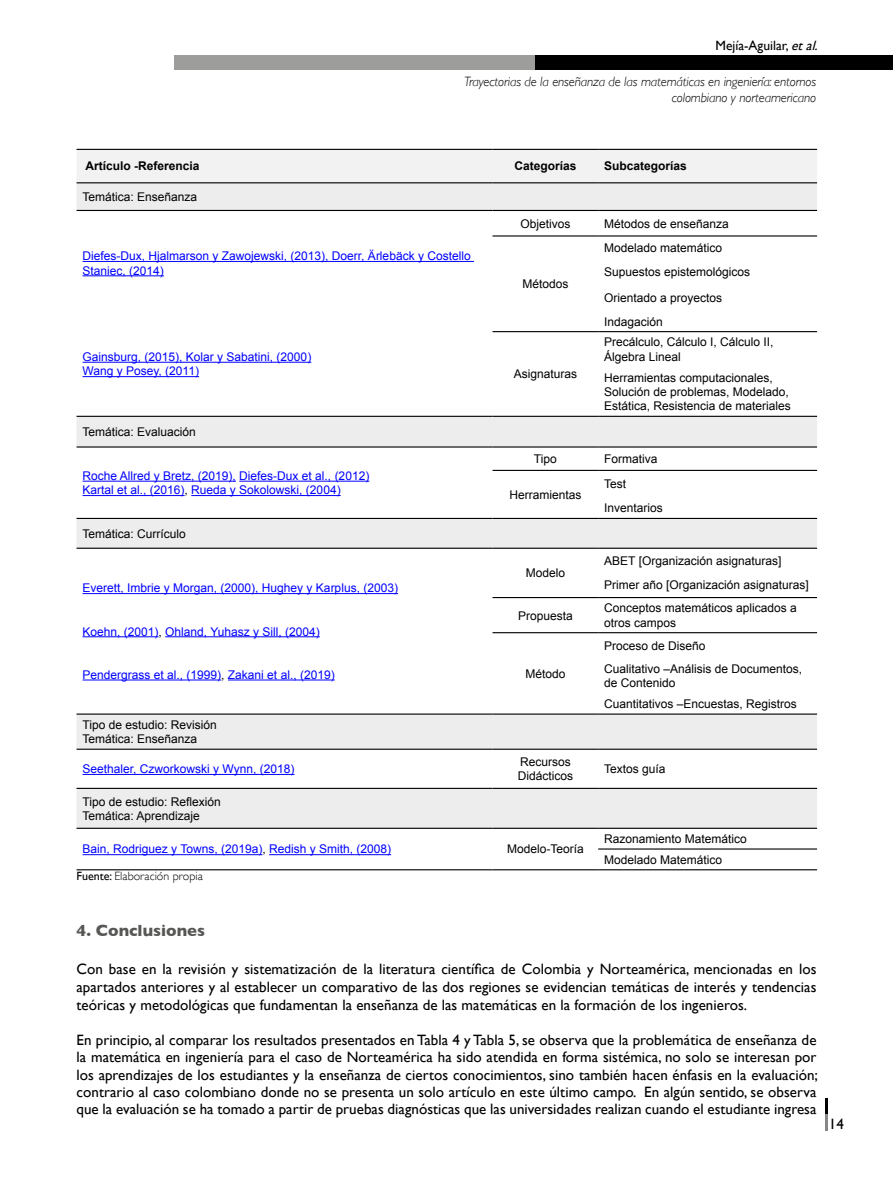
<style>
.page{position:relative;width:893px;height:1188px;background:#fff}
.page>*{position:absolute;margin:0;border:0;box-sizing:border-box;transform-origin:0 0}
.t1{font:700 16.5px "Gill Sans";color:#575756}
.t2{font:15px/17.2px "Gill Sans";letter-spacing:.005em;color:#000;text-align:justify}
.t3{font:italic 300 13.5px/16.2px "Gill Sans";letter-spacing:-.01em;color:#000;text-align:right}
.t4{font:13.5px "Gill Sans";color:#000}
.t5{font:12px/14.4px "Arial";color:#000}
.t6{font:12px/14.4px "Arial";color:#00f}
.t7{font:700 12px "Arial";color:#000}
.t8{font:300 12px "Gill Sans";color:#000}
.s1{font-style:italic}
.s2{color:#000}
.s3{font-weight:400}
</style>
<div class="page">
<div style="left:174px;top:55px;width:361px;height:15px;background:#9d9d9c"></div>
<div style="left:535px;top:55px;width:358px;height:15px;background:#000"></div>
<svg style="left:825px;top:1099px;width:2px;height:31px"></svg>
<div style="left:77px;top:150px;width:740px;height:32px;background:#f2f2f2"></div>
<svg style="left:77px;top:183px;width:740px;height:645px"></svg>
<hr style="left:77px;top:149px;width:415px;height:1px;background:#000">
<hr style="left:492px;top:149px;width:106px;height:1px;background:#000">
<hr style="left:598px;top:149px;width:219px;height:1px;background:#000">
<hr style="left:77px;top:182px;width:415px;height:1px;background:#000">
<hr style="left:492px;top:182px;width:106px;height:1px;background:#000">
<hr style="left:598px;top:182px;width:219px;height:1px;background:#000">
<hr style="left:77px;top:210px;width:415px;height:1px;background:#000">
<hr style="left:492px;top:210px;width:106px;height:1px;background:#000">
<hr style="left:598px;top:210px;width:219px;height:1px;background:#000">
<hr style="left:77px;top:416px;width:415px;height:1px;background:#000">
<hr style="left:492px;top:416px;width:106px;height:1px;background:#000">
<hr style="left:598px;top:416px;width:219px;height:1px;background:#000">
<hr style="left:77px;top:548px;width:415px;height:1px;background:#000">
<hr style="left:492px;top:548px;width:106px;height:1px;background:#000">
<hr style="left:598px;top:548px;width:219px;height:1px;background:#000">
<hr style="left:77px;top:714px;width:415px;height:1px;background:#000">
<hr style="left:492px;top:714px;width:106px;height:1px;background:#000">
<hr style="left:598px;top:714px;width:219px;height:1px;background:#000">
<hr style="left:77px;top:749px;width:415px;height:1px;background:#000">
<hr style="left:492px;top:749px;width:106px;height:1px;background:#000">
<hr style="left:598px;top:749px;width:219px;height:1px;background:#000">
<hr style="left:77px;top:788px;width:415px;height:1px;background:#000">
<hr style="left:492px;top:788px;width:106px;height:1px;background:#000">
<hr style="left:598px;top:788px;width:219px;height:1px;background:#000">
<hr style="left:77px;top:828px;width:415px;height:1px;background:#000">
<hr style="left:492px;top:828px;width:106px;height:1px;background:#000">
<hr style="left:77px;top:869px;width:415px;height:1px;background:#000">
<hr style="left:492px;top:869px;width:106px;height:1px;background:#000">
<hr style="left:598px;top:828px;width:219px;height:1px;background:#000">
<hr style="left:598px;top:848px;width:219px;height:2px;background:#000">
<hr style="left:598px;top:869px;width:219px;height:1px;background:#000">
<hr style="left:492px;top:235px;width:106px;height:2px;background:#000">
<hr style="left:598px;top:235px;width:219px;height:2px;background:#000">
<hr style="left:492px;top:331px;width:106px;height:1px;background:#000">
<hr style="left:598px;top:331px;width:219px;height:1px;background:#000">
<hr style="left:77px;top:446px;width:415px;height:2px;background:#000">
<hr style="left:492px;top:446px;width:106px;height:2px;background:#000">
<hr style="left:598px;top:446px;width:219px;height:2px;background:#000">
<hr style="left:77px;top:518px;width:415px;height:1px;background:#000">
<hr style="left:492px;top:518px;width:106px;height:1px;background:#000">
<hr style="left:598px;top:518px;width:219px;height:1px;background:#000">
<hr style="left:492px;top:470px;width:106px;height:1px;background:#000">
<hr style="left:598px;top:470px;width:219px;height:1px;background:#000">
<hr style="left:492px;top:597px;width:106px;height:1px;background:#000">
<hr style="left:598px;top:597px;width:219px;height:1px;background:#000">
<hr style="left:492px;top:632px;width:106px;height:1px;background:#000">
<hr style="left:598px;top:632px;width:219px;height:1px;background:#000">
<hr style="left:83px;top:261px;width:391px;height:1px;background:#00f">
<hr style="left:83px;top:275px;width:81px;height:1px;background:#00f">
<hr style="left:83px;top:362px;width:228px;height:1px;background:#00f">
<hr style="left:83px;top:376px;width:116px;height:1px;background:#00f">
<hr style="left:83px;top:481px;width:153px;height:1px;background:#00f">
<hr style="left:239px;top:481px;width:130px;height:1px;background:#00f">
<hr style="left:83px;top:495px;width:102px;height:1px;background:#00f">
<hr style="left:191px;top:495px;width:150px;height:1px;background:#00f">
<hr style="left:83px;top:593px;width:315px;height:1px;background:#00f">
<hr style="left:83px;top:636px;width:76px;height:1px;background:#00f">
<hr style="left:165px;top:636px;width:155px;height:1px;background:#00f">
<hr style="left:83px;top:680px;width:138px;height:1px;background:#00f">
<hr style="left:228px;top:680px;width:107px;height:1px;background:#00f">
<hr style="left:83px;top:774px;width:212px;height:1px;background:#00f">
<hr style="left:83px;top:854px;width:179px;height:1px;background:#00f">
<hr style="left:269px;top:854px;width:122px;height:1px;background:#00f">
<p class="t4" style="left:716px;top:38px;width:108px">Mejía-Aguilar, <span class="s1">etal.</span></p>
<p class="t3" style="left:464px;top:73px;width:354px">Trayectorias de la enseñanza de las matemáticas en ingeniería: entornos colombiano y norteamericano</p>
<p class="t7" style="left:85px;top:158px;width:116px">Artículo -Referencia</p>
<p class="t7" style="left:514px;top:158px;width:64px">Categorías</p>
<p class="t7" style="left:604px;top:158px;width:84px">Subcategorías</p>
<p class="t5" style="left:83px;top:190px;width:116px">Temática: Enseñanza</p>
<p class="t6" style="left:83px;top:249px;width:390px">Diefes-Dux, Hjalmarson y Zawojewski, (2013), Doerr, Ärlebäck y Costello<br>Staniec, (2014)</p>
<p class="t6" style="left:83px;top:350px;width:230px">Gainsburg, (2015), Kolar y Sabatini, (2000)<br>Wang y Posey, (2011)</p>
<p class="t5" style="left:83px;top:425px;width:115px">Temática: Evaluación</p>
<p class="t6" style="left:83px;top:469px;width:288px">Roche Allred y Bretz, (2019), Diefes-Dux et al., (2012)<br>Kartal et al., (2016)<span class="s2">,</span> Rueda y Sokolowski, (2004)</p>
<p class="t5" style="left:83px;top:526px;width:105px">Temática: Currículo</p>
<p class="t6" style="left:83px;top:581px;width:317px">Everett, Imbrie y Morgan, (2000), Hughey y Karplus, (2003)</p>
<p class="t6" style="left:83px;top:624px;width:239px">Koehn, (2001)<span class="s2">,</span> Ohland, Yuhasz y Sill, (2004)</p>
<p class="t6" style="left:83px;top:667px;width:254px">Pendergrass et al., (1999)<span class="s2">,</span> Zakani et al., (2019)</p>
<p class="t5" style="left:520px;top:216px;width:52px">Objetivos</p>
<p class="t5" style="left:604px;top:216px;width:126px">Métodos de enseñanza</p>
<p class="t5" style="left:522px;top:277px;width:48px">Métodos</p>
<p class="t5" style="left:514px;top:367px;width:65px">Asignaturas</p>
<p class="t5" style="left:604px;top:236px;width:148px;line-height:24.5px">Modelado matemático<br>Supuestos epistemológicos</p>
<p class="t5" style="left:604px;top:286px;width:120px;line-height:23.4px">Orientado a proyectos<br>Indagación</p>
<p class="t5" style="left:604px;top:335px;width:171px">Precálculo, Cálculo I, Cálculo II,<br>Álgebra Lineal</p>
<p class="t5" style="left:604px;top:370px;width:188px">Herramientas computacionales,<br>Solución de problemas, Modelado,<br>Estática, Resistencia de materiales</p>
<p class="t5" style="left:534px;top:452px;width:24px">Tipo</p>
<p class="t5" style="left:604px;top:452px;width:55px">Formativa</p>
<p class="t5" style="left:509px;top:487px;width:74px">Herramientas</p>
<p class="t5" style="left:604px;top:472px;width:60px;line-height:24px">Test<br>Inventarios</p>
<p class="t5" style="left:526px;top:566px;width:41px">Modelo</p>
<p class="t5" style="left:604px;top:548px;width:206px;line-height:24.6px">ABET [Organización asignaturas]<br>Primer año [Organización asignaturas]</p>
<p class="t5" style="left:518px;top:608px;width:56px">Propuesta</p>
<p class="t5" style="left:604px;top:601px;width:194px">Conceptos matemáticos aplicados a otros campos</p>
<p class="t5" style="left:525px;top:666px;width:42px">Método</p>
<p class="t5" style="left:604px;top:634px;width:200px;line-height:23.1px">Proceso de Diseño<br>Cualitativo –Análisis de Documentos,</p>
<p class="t5" style="left:604px;top:673px;width:194px;line-height:20.7px">de Contenido<br>Cuantitativos –Encuestas, Registros</p>
<p class="t5" style="left:83px;top:718px;width:136px">Tipo de estudio: Revisión<br>Temática: Enseñanza</p>
<p class="t6" style="left:83px;top:762px;width:213px">Seethaler, Czworkowski y Wynn, (2018)</p>
<p class="t5" style="left:518px;top:755px;width:57px">Recursos<br>Didácticos</p>
<p class="t5" style="left:604px;top:762px;width:63px">Textos guía</p>
<p class="t5" style="left:83px;top:794px;width:140px">Tipo de estudio: Reflexión<br>Temática: Aprendizaje</p>
<p class="t6" style="left:83px;top:842px;width:310px">Bain, Rodriguez y Towns, (2019a)<span class="s2">,</span> Redish y Smith, (2008)</p>
<p class="t5" style="left:507px;top:842px;width:78px">Modelo-Teoría</p>
<p class="t5" style="left:604px;top:829px;width:144px;line-height:20.7px">Razonamiento Matemático<br>Modelado Matemático</p>
<p class="t8" style="left:77px;top:867px;width:128px"><span class="s3">Fuente:</span> Elaboración propia</p>
<p class="t1" style="left:77px;top:917px;width:130px">4. Conclusiones</p>
<p class="t2" style="left:77px;top:960px;width:741px;line-height:18px">Con base en la revisión y sistematización de la literatura científica de Colombia y Norteamérica, mencionadas en los apartados anteriores y al establecer un comparativo de las dos regiones se evidencian temáticas de interés y tendencias teóricas y metodológicas que fundamentan la enseñanza de las matemáticas en la formación de los ingenieros.</p>
<p class="t2" style="left:77px;top:1031px;width:743px">En principio, al comparar los resultados presentados en Tabla 4 y Tabla 5, se observa que la problemática de enseñanza de la matemática en ingeniería para el caso de Norteamérica ha sido atendida en forma sistémica, no solo se interesan por los aprendizajes de los estudiantes y la enseñanza de ciertos conocimientos, sino también hacen énfasis en la evaluación; contrario al caso colombiano donde no se presenta un solo artículo en este último campo. En algún sentido, se observa que la evaluación se ha tomado a partir de pruebas diagnósticas que las universidades realizan cuando el estudiante ingresa</p>
<p class="t2" style="left:829px;top:1116px;width:17px">1457</p>
</div>
